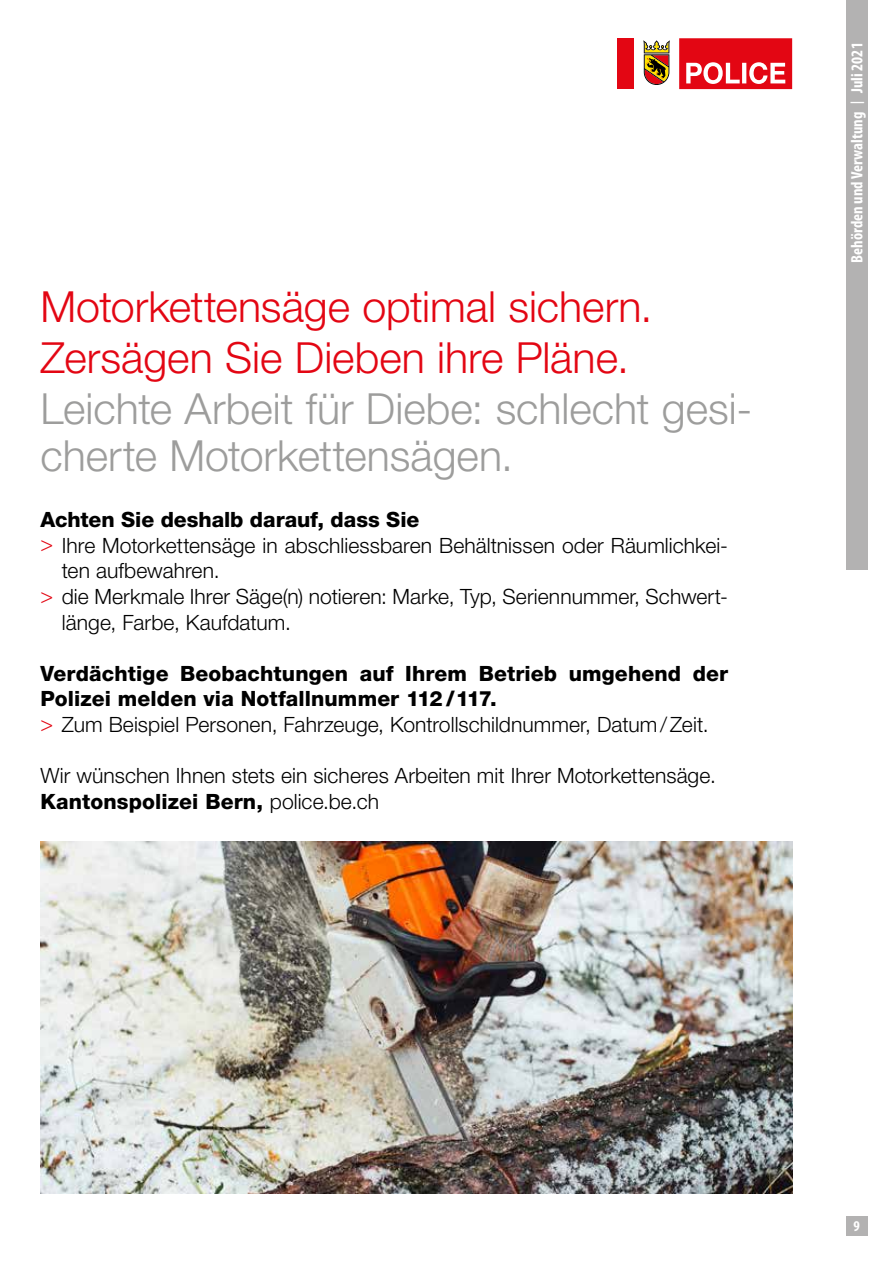
<style>
.page{position:relative;width:893px;height:1263px;background:#fff}
.page>*{position:absolute;margin:0;border:0;box-sizing:border-box;transform-origin:0 0}
.t1{font:300 42.9px/47px "Helvetica Neue LT Std";color:#9d9d9c}
.t2{font:300 42.9px/51.3px "Helvetica Neue LT Std";color:#e30613}
.t3{font:300 21.15px/25.7px "Helvetica Neue LT Std";letter-spacing:.005em;color:#000}
.t4{font:800 21.15px/25.7px "Helvetica Neue LT Std";letter-spacing:.005em;color:#000}
.t5{font:700 condensed 16.5px "Myriad Pro";color:#fff}
.t6{font:700 condensed 15px "Myriad Pro";color:#fff}
.s1{color:#e30613}
.s2{font-weight:300;color:#e30613}
.s3{font-weight:300}
.s4{font-weight:800}
.s5{font-size:13.5px}
</style>
<div class="page">
<div style="left:846px;top:1216px;width:21px;height:19px;background:#b3b2b2"></div>
<div style="left:846px;top:0;width:21px;height:570px;background:#b3b2b2"></div>
<svg style="left:679px;top:38px;width:113px;height:51px;background:#e7323d"></svg>
<div style="left:617px;top:38px;width:17px;height:51px;background:#e30613"></div>
<svg style="left:643px;top:40px;width:27px;height:45px"></svg>
<img style="left:40px;top:842px;width:752px;height:351px">
<h1 class="t2" style="left:40px;top:280px;width:613px">Motorkettensäge optimal sichern.<br>Zersägen Sie Dieben ihre Pläne.</h1>
<h1 class="t1" style="left:40px;top:385px;width:713px">Leichte Arbeit für Diebe: schlecht gesi&shy;cherte Motorkettensägen.</h1>
<p class="t4" style="left:40px;top:507px;width:380px">Achten Sie deshalb darauf, dass Sie</p>
<p class="t3" style="left:40px;top:532px;width:689px"><span class="s1">&gt;</span> Ihre Motorkettensäge in abschliessbaren Behältnissen oder Räumlichkei-</p>
<p class="t3" style="left:62px;top:557px;width:159px">ten aufbewahren.</p>
<p class="t3" style="left:40px;top:583px;width:689px"><span class="s1">&gt;</span> die Merkmale Ihrer Säge(n) notieren: Marke, Typ, Seriennummer, Schwert-</p>
<p class="t3" style="left:62px;top:609px;width:231px">länge, Farbe, Kaufdatum.</p>
<p class="t4" style="left:40px;top:660px;width:689px">Verdächtige Beobachtungen auf Ihrem Betrieb umgehend der<br>Polizei melden via Notfallnummer 112/117.<br><span class="s2">&gt;</span> <span class="s3">Zum Beispiel Personen, Fahrzeuge, Kontrollschildnummer, Datum/Zeit.</span></p>
<p class="t3" style="left:40px;top:762px;width:677px">Wir wünschen Ihnen stets ein sicheres Arbeiten mit Ihrer Motorkettensäge.<br><span class="s4">Kantonspolizei Bern,</span> police.be.ch</p>
<p class="t5" style="left:847px;top:263px;width:222px;rotate:-90deg">Behörden und Verwaltung <span class="s5">|</span> Juli 2021</p>
<p class="t6" style="left:854px;top:1216px;width:8px">9</p>
</div>
